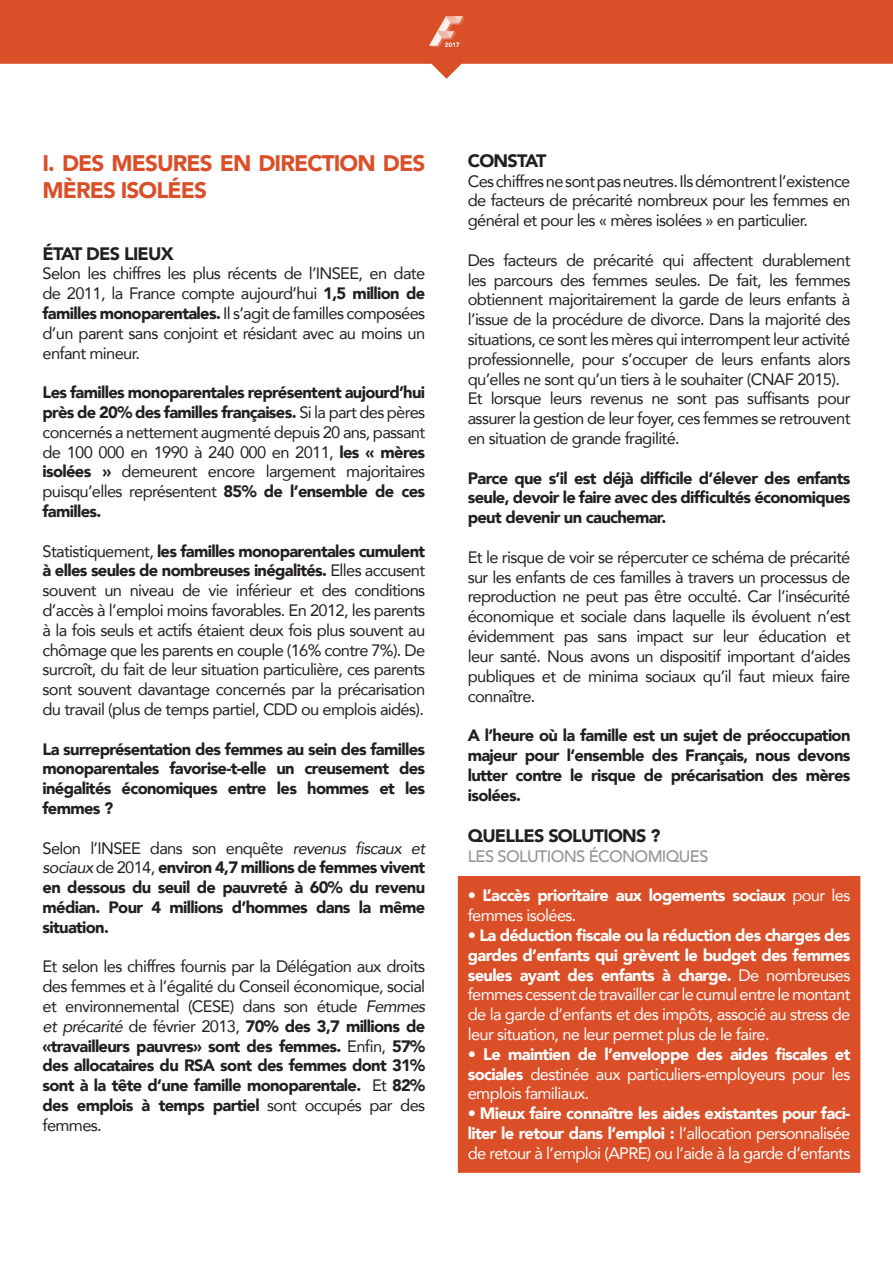
<style>
.page{position:relative;width:893px;height:1263px;background:#fff}
.page>*{position:absolute;margin:0;border:0;box-sizing:border-box;transform-origin:0 0}
.t1{font:900 22.5px/27px "Avenir";letter-spacing:-.04em;color:#da4f28}
.t2{font:900 18px "Avenir";letter-spacing:-.04em;color:#231f20}
.t3{font:16.5px/19.8px "Avenir";letter-spacing:-.04em;color:#231f20;text-align:justify}
.t4{font:900 16.5px/19.8px "Avenir";letter-spacing:-.04em;color:#231f20;text-align:justify}
.t5{font:16.5px/19.8px "Avenir";letter-spacing:-.04em;color:#fff;text-align:justify}
.t6{font:900 16.5px/19.8px "Avenir";color:#fff}
.t7{font:500 16.5px "Avenir";letter-spacing:-.04em;color:#939598}
.s1{font-weight:900}
.s2{font-weight:400}
.s3{font-weight:400;font-style:italic}
.s4{font-style:italic}
</style>
<div class="page">
<div style="left:458px;top:876px;width:402px;height:297px;background:#da4f28"></div>
<div style="left:0;top:0;width:893px;height:64px;background:#da4f28"></div>
<img style="left:429px;top:17px;width:36px;height:30px">
<svg style="left:429px;top:63px;width:35px;height:16px"></svg>
<h1 class="t1" style="left:43px;top:149px;width:382px">I. Des mesures en direction des mères isolées</h1>
<p class="t2" style="left:43px;top:238px;width:133px">État des lieux</p>
<p class="t3" style="left:43px;top:263px;width:384px">Selon les chiffres les plus récents de l’INSEE, en date de 2011, la France compte aujourd’hui <span class="s1">1,5 million de familles monoparentales.</span> Il s’agit de familles composées d’un parent sans conjoint et résidant avec au moins un enfant mineur.</p>
<p class="t3" style="left:43px;top:382px;width:384px"><span class="s1">Les familles monoparentales représentent aujourd’hui près de 20% des familles françaises.</span> Si la part des pères concernés a nettement augmenté depuis 20 ans, passant de 100 000 en 1990 à 240 000 en 2011, <span class="s1">les « mères isolées »</span> demeurent encore largement majoritaires puisqu’elles représentent <span class="s1">85% de l’ensemble de ces familles.</span></p>
<p class="t3" style="left:43px;top:540px;width:384px">Statistiquement, <span class="s1">les familles monoparentales cumulent à elles seules de nombreuses inégalités.</span> Elles accusent souvent un niveau de vie inférieur et des conditions d’accès à l’emploi moins favorables. En 2012, les parents à la fois seuls et actifs étaient deux fois plus souvent au chômage que les parents en couple (16% contre 7%). De surcroît, du fait de leur situation particulière, ces parents sont souvent davantage concernés par la précarisation du travail (plus de temps partiel, CDD ou emplois aidés).</p>
<p class="t4" style="left:43px;top:738px;width:384px">La surreprésentation des femmes au sein des familles monoparentales favorise-t-elle un creusement des inégalités économiques entre les hommes et les femmes ?</p>
<p class="t4" style="left:43px;top:837px;width:384px"><span class="s2">Selon l’INSEE dans son enquête</span> <span class="s3">revenus fiscaux et sociaux</span> <span class="s2">de 2014,</span> environ 4,7 millions de femmes vivent en dessous du seuil de pauvreté à 60% du revenu médian. Pour 4 millions d’hommes dans la même situation.</p>
<p class="t3" style="left:43px;top:956px;width:384px">Et selon les chiffres fournis par la Délégation aux droits des femmes et à l’égalité du Conseil économique, social et environnemental (CESE) dans son étude <span class="s4">Femmes et précarité</span> de février 2013, <span class="s1">70% des 3,7 millions de «travailleurs pauvres» sont des femmes.</span> Enfin, <span class="s1">57% des allocataires du RSA sont des femmes dont 31% sont à la tête d’une famille monoparentale.</span> Et <span class="s1">82% des emplois à temps partiel</span> sont occupés par des femmes.</p>
<p class="t2" style="left:468px;top:145px;width:80px">Constat</p>
<p class="t3" style="left:468px;top:171px;width:384px">Ces chiffres ne sont pas neutres. Ils démontrent l’existence de facteurs de précarité nombreux pour les femmes en général et pour les « mères isolées » en particulier.</p>
<p class="t3" style="left:468px;top:250px;width:384px;text-align:left">Des facteurs de précarité qui affectent durablement les parcours des femmes seules. De fait, les femmes obtiennent majoritairement la garde de leurs enfants à l’issue de la procédure de divorce. Dans la majorité des situations, ce sont les mères qui interrompent leur activité professionnelle, pour s’occuper de leurs enfants alors qu’elles ne sont qu’un tiers à le souhaiter (CNAF 2015).<br>Et lorsque leurs revenus ne sont pas suffisants pour assurer la gestion de leur foyer, ces femmes se retrouvent en situation de grande fragilité.</p>
<p class="t4" style="left:468px;top:468px;width:384px">Parce que s’il est déjà difficile d’élever des enfants seule, devoir le faire avec des difficultés économiques peut devenir un cauchemar.</p>
<p class="t3" style="left:468px;top:547px;width:384px">Et le risque de voir se répercuter ce schéma de précarité sur les enfants de ces familles à travers un processus de reproduction ne peut pas être occulté. Car l’insécurité économique et sociale dans laquelle ils évoluent n’est évidemment pas sans impact sur leur éducation et leur santé. Nous avons un dispositif important d’aides publiques et de minima sociaux qu’il faut mieux faire connaître.</p>
<p class="t4" style="left:468px;top:725px;width:384px">A l’heure où la famille est un sujet de préoccupation majeur pour l’ensemble des Français, nous devons lutter contre le risque de précarisation des mères isolées.</p>
<p class="t2" style="left:468px;top:820px;width:194px">Quelles solutions ?</p>
<p class="t7" style="left:468px;top:842px;width:242px">LES SOLUTIONS ÉCONOMIQUES</p>
<p class="t6" style="left:468px;top:885px;width:384px"><span class="s2">•</span> L’accès prioritaire aux logements sociaux <span class="s2">pour les femmes isolées.</span></p>
<p class="t5" style="left:468px;top:925px;width:384px"><span class="s1">• La déduction fiscale ou la réduction des charges des gardes d’enfants qui grèvent le budget des femmes seules ayant des enfants à charge.</span> De nombreuses femmes cessent de travailler car le cumul entre le montant de la garde d’enfants et des impôts, associé au stress de leur situation, ne leur permet plus de le faire.</p>
<p class="t5" style="left:468px;top:1044px;width:384px"><span class="s1">• Le maintien de l’enveloppe des aides fiscales et sociales</span> destinée aux particuliers-employeurs pour les emplois familiaux.</p>
<p class="t5" style="left:468px;top:1103px;width:384px">• <span class="s1">Mieux faire connaître les aides existantes pour faci&shy;liter le retour dans l’emploi :</span> l’allocation personnalisée de retour à l’emploi (APRE) ou l’aide à la garde d’enfants</p>
</div>
